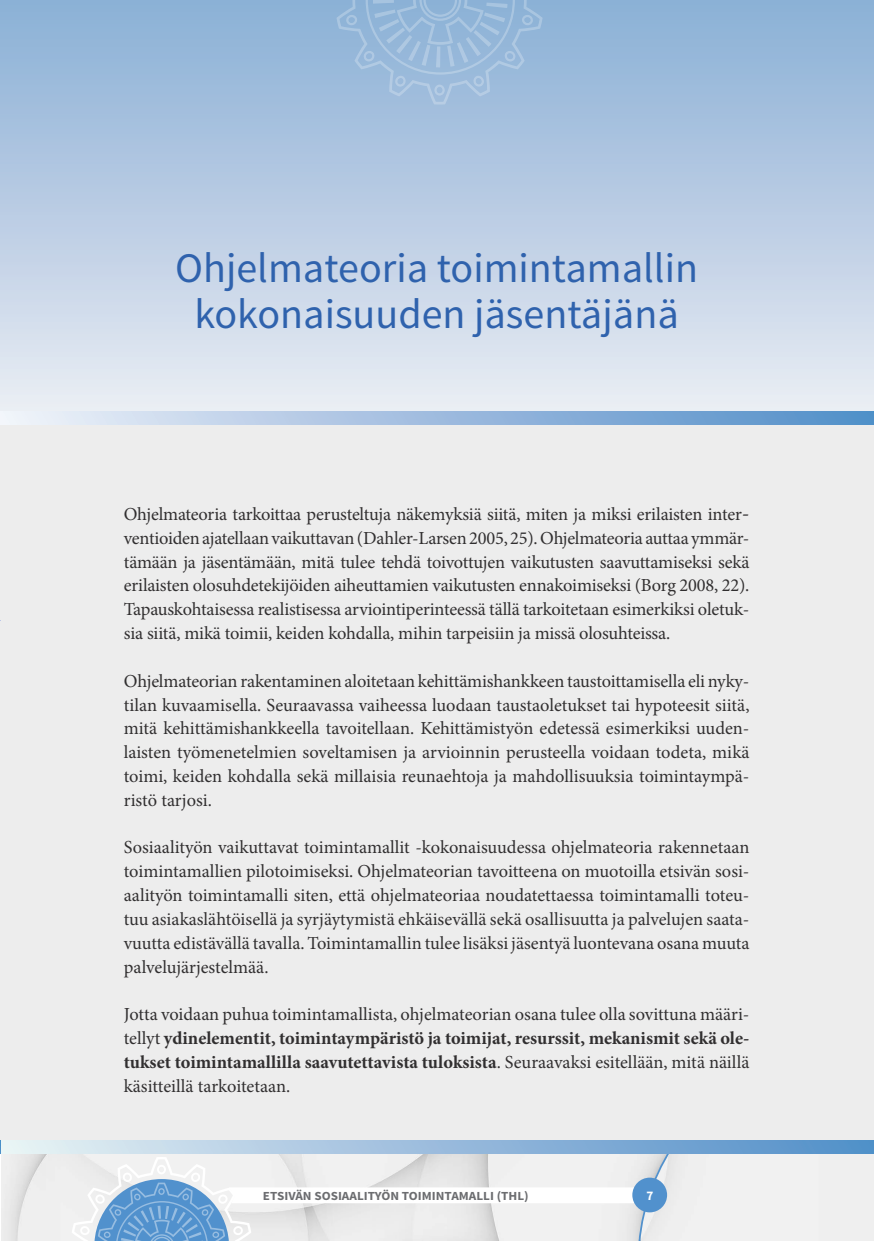
<style>
.page{position:relative;width:874px;height:1241px;background:#fff}
.page>*{position:absolute;margin:0;border:0;box-sizing:border-box;transform-origin:0 0}
.Osa_nimi{font:42px/45.5px "Source Sans Pro";color:#2f62ad;text-align:center}
.Leipis{font:18.38px/23.8px "Minion Pro";letter-spacing:-.005em;color:#312f30;text-align:justify}
.t1{font:700 13.12px "Source Sans Pro";color:#fff}
.t2{font:700 12.42px "Source Sans Pro";color:#6c6d70;scale:1.06 1}
.s1{font-weight:700}
</style>
<div class="page">
<div style="left:0;top:0;width:873px;height:1146px;background:#ededed"></div>
<div style="left:0;top:1153px;width:873px;height:87px;background:#efefef"></div>
<svg style="left:72px;top:1153px;width:601px;height:88px"></svg>
<div style="left:632px;top:1177px;width:34px;height:35px;background:#5191cd;border-radius:50%"></div>
<svg style="left:2px;top:1140px;width:871px;height:13px;background:#9bbddd"></svg>
<svg style="left:0;top:1140px;width:1px;height:13px"></svg>
<div style="left:0;top:0;width:873px;height:424px;background:linear-gradient(to bottom,#89aed5,#eceef4)"></div>
<svg style="left:0;top:411px;width:873px;height:13px;background:#9fbddf"></svg>
<svg style="left:336px;top:0;width:206px;height:104px;background:#9abada"></svg>
<h1 class="Osa_nimi" style="left:175px;top:246px;width:524px">Ohjelmateoria toimintamallin kokonaisuuden jäsentäjänä</h1>
<p class="Leipis" style="left:124px;top:502px;width:627px">Ohjelmateoria tarkoittaa perusteltuja näkemyksiä siitä, miten ja miksi erilaisten inter&shy;ventioiden ajatellaan vaikuttavan (Dahler-Larsen 2005, 25). Ohjelmateoria auttaa ymmär&shy;tämään ja jäsentämään, mitä tulee tehdä toivottujen vaikutusten saavuttamiseksi sekä erilaisten olosuhdetekijöiden aiheuttamien vaikutusten ennakoimiseksi (Borg 2008, 22).<br>Tapauskohtaisessa realistisessa arviointiperinteessä tällä tarkoitetaan esimerkiksi oletuk&shy;sia siitä, mikä toimii, keiden kohdalla, mihin tarpeisiin ja missä olosuhteissa.</p>
<p class="Leipis" style="left:124px;top:669px;width:627px">Ohjelmateorian rakentaminen aloitetaan kehittämishankkeen taustoittamisella eli nyky&shy;tilan kuvaamisella. Seuraavassa vaiheessa luodaan taustaoletukset tai hypoteesit siitä, mitä kehittämishankkeella tavoitellaan. Kehittämistyön edetessä esimerkiksi uuden&shy;laisten työmenetelmien soveltamisen ja arvioinnin perusteella voidaan todeta, mikä toimi, keiden kohdalla sekä millaisia reunaehtoja ja mahdollisuuksia toimintaympä&shy;ristö tarjosi.</p>
<p class="Leipis" style="left:124px;top:835px;width:627px">Sosiaalityön vaikuttavat toimintamallit -kokonaisuudessa ohjelmateoria rakennetaan toimintamallien pilotoimiseksi. Ohjelmateorian tavoitteena on muotoilla etsivän sosi&shy;aalityön toimintamalli siten, että ohjelmateoriaa noudatettaessa toimintamalli toteu&shy;tuu asiakaslähtöisellä ja syrjäytymistä ehkäisevällä sekä osallisuutta ja palvelujen saata&shy;vuutta edistävällä tavalla. Toimintamallin tulee lisäksi jäsentyä luontevana osana muuta palvelujärjestelmää.</p>
<p class="Leipis" style="left:124px;top:1002px;width:627px">Jotta voidaan puhua toimintamallista, ohjelmateorian osana tulee olla sovittuna määri&shy;tellyt <span class="s1">ydinelementit, toimintaympäristö ja toimijat, resurssit, mekanismit sekä ole&shy;tukset toimintamallilla saavutettavista tuloksista</span>. Seuraavaksi esitellään, mitä näillä käsitteillä tarkoitetaan.</p>
<p class="t2" style="left:263px;top:1187px;width:252px">ETSIVÄN SOSIAALITYÖN TOIMINTAMALLI (THL)</p>
<p class="t1" style="left:646px;top:1186px;width:8px">7</p>
</div>
